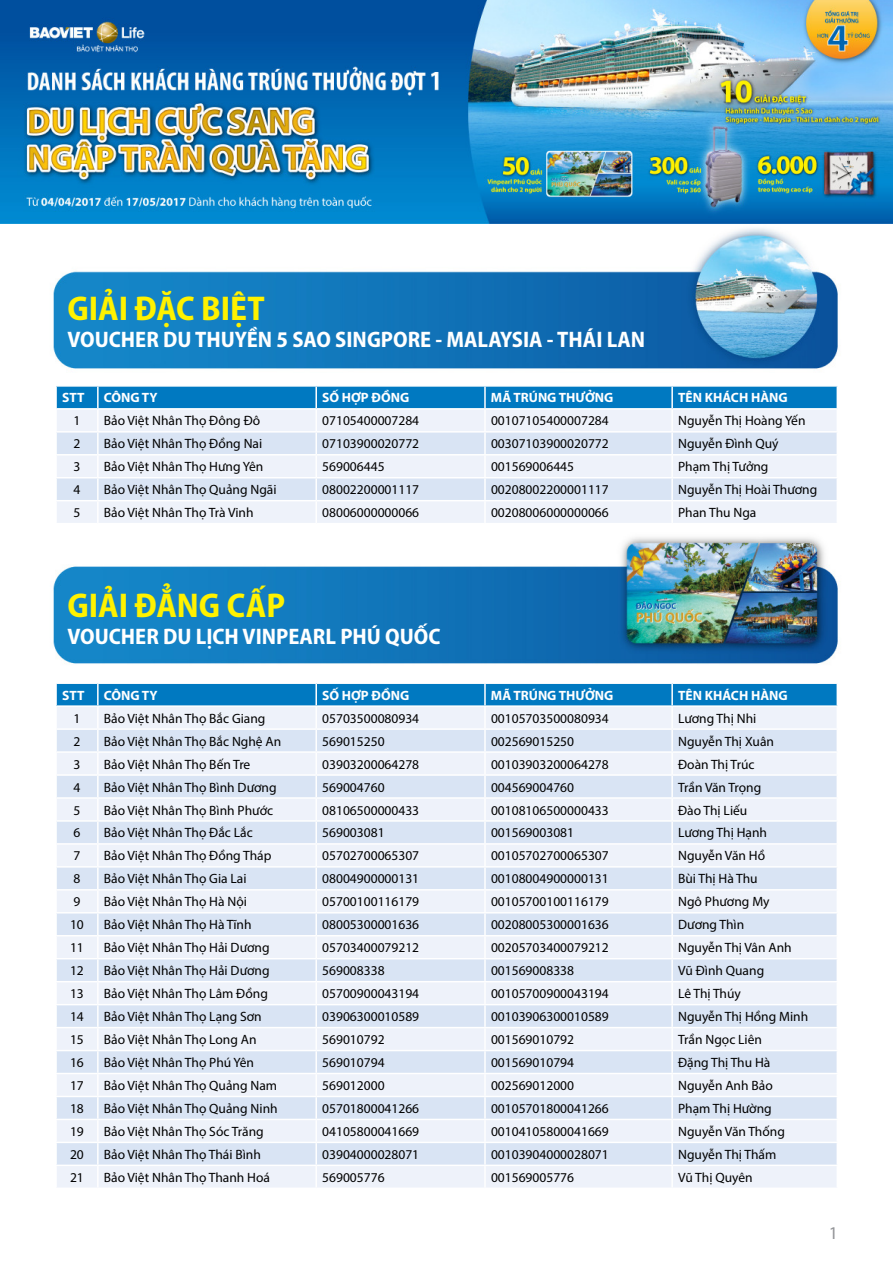
<style>
.page{position:relative;width:893px;height:1263px;background:#fff}
.page>*{position:absolute;margin:0;border:0;box-sizing:border-box;transform-origin:0 0}
.t1{font:700 semi-condensed 34.5px "Myriad Pro";color:#fff200}
.t2{font:700 semi-condensed 22.5px "Myriad Pro";color:#fff}
.t3{font:18px "Myriad Pro";color:#939598}
.t4{font:13.5px "Myriad Pro";color:#000}
.t5{font:700 13.5px "Myriad Pro";color:#fff}
</style>
<div class="page">
<img style="left:53px;top:228px;width:785px;height:141px">
<img style="left:53px;top:537px;width:785px;height:127px">
<svg style="left:56px;top:386px;width:781px;height:137px;background:#c3dbef"></svg>
<hr style="left:672px;top:500px;width:166px;height:1px;background:#fff">
<hr style="left:671px;top:501px;width:2px;height:22px;background:#fff">
<hr style="left:836px;top:501px;width:2px;height:22px;background:#fff">
<svg style="left:56px;top:683px;width:781px;height:504px;background:#dce7f5"></svg>
<hr style="left:672px;top:1165px;width:166px;height:1px;background:#fff">
<hr style="left:671px;top:1166px;width:2px;height:22px;background:#fff">
<hr style="left:836px;top:1166px;width:2px;height:22px;background:#fff">
<img style="left:0;top:0;width:892px;height:224px">
<h1 class="t1" style="left:67px;top:287px;width:199px">GIẢI ĐẶC BIỆT</h1>
<h2 class="t2" style="left:67px;top:325px;width:579px">VOUCHER DU THUYỀN 5 SAO SINGPORE - MALAYSIA - THÁI LAN</h2>
<p class="t5" style="left:62px;top:390px;width:24px">STT</p>
<p class="t5" style="left:104px;top:390px;width:55px">CÔNG TY</p>
<p class="t5" style="left:322px;top:390px;width:88px">SỐ HỢP ĐỒNG</p>
<p class="t5" style="left:491px;top:390px;width:124px">MÃ TRÚNG THƯỞNG</p>
<p class="t5" style="left:678px;top:390px;width:111px">TÊN KHÁCH HÀNG</p>
<p class="t4" style="left:73px;top:413px;width:8px">1</p>
<p class="t4" style="left:104px;top:413px;width:158px">Bảo Việt Nhân Thọ Đông Đô</p>
<p class="t4" style="left:322px;top:413px;width:98px">07105400007284</p>
<p class="t4" style="left:491px;top:413px;width:119px">00107105400007284</p>
<p class="t4" style="left:678px;top:413px;width:129px">Nguyễn Thị Hoàng Yến</p>
<p class="t4" style="left:73px;top:436px;width:8px">2</p>
<p class="t4" style="left:104px;top:436px;width:160px">Bảo Việt Nhân Thọ Đồng Nai</p>
<p class="t4" style="left:322px;top:436px;width:98px">07103900020772</p>
<p class="t4" style="left:491px;top:436px;width:119px">00307103900020772</p>
<p class="t4" style="left:678px;top:436px;width:102px">Nguyễn Đình Quý</p>
<p class="t4" style="left:73px;top:459px;width:8px">3</p>
<p class="t4" style="left:104px;top:459px;width:161px">Bảo Việt Nhân Thọ Hưng Yên</p>
<p class="t4" style="left:322px;top:459px;width:64px">569006445</p>
<p class="t4" style="left:491px;top:459px;width:85px">001569006445</p>
<p class="t4" style="left:678px;top:459px;width:92px">Phạm Thị Tưởng</p>
<p class="t4" style="left:73px;top:482px;width:8px">4</p>
<p class="t4" style="left:104px;top:482px;width:174px">Bảo Việt Nhân Thọ Quảng Ngãi</p>
<p class="t4" style="left:322px;top:482px;width:98px">08002200001117</p>
<p class="t4" style="left:491px;top:482px;width:119px">00208002200001117</p>
<p class="t4" style="left:678px;top:482px;width:141px">Nguyễn Thị Hoài Thương</p>
<p class="t4" style="left:73px;top:505px;width:8px">5</p>
<p class="t4" style="left:104px;top:505px;width:151px">Bảo Việt Nhân Thọ Trà Vinh</p>
<p class="t4" style="left:322px;top:505px;width:98px">08006000000066</p>
<p class="t4" style="left:491px;top:505px;width:119px">00208006000000066</p>
<p class="t4" style="left:678px;top:505px;width:80px">Phan Thu Nga</p>
<h1 class="t1" style="left:67px;top:583px;width:219px">GIẢI ĐẲNG CẤP</h1>
<h2 class="t2" style="left:67px;top:622px;width:374px">VOUCHER DU LỊCH VINPEARL PHÚ QUỐC</h2>
<p class="t5" style="left:62px;top:687px;width:24px">STT</p>
<p class="t5" style="left:104px;top:687px;width:55px">CÔNG TY</p>
<p class="t5" style="left:322px;top:687px;width:88px">SỐ HỢP ĐỒNG</p>
<p class="t5" style="left:491px;top:687px;width:124px">MÃ TRÚNG THƯỞNG</p>
<p class="t5" style="left:678px;top:687px;width:111px">TÊN KHÁCH HÀNG</p>
<p class="t4" style="left:73px;top:711px;width:8px">1</p>
<p class="t4" style="left:104px;top:711px;width:163px">Bảo Việt Nhân Thọ Bắc Giang</p>
<p class="t4" style="left:322px;top:711px;width:98px">05703500080934</p>
<p class="t4" style="left:491px;top:711px;width:119px">00105703500080934</p>
<p class="t4" style="left:678px;top:711px;width:80px">Lương Thị Nhi</p>
<p class="t4" style="left:73px;top:734px;width:8px">2</p>
<p class="t4" style="left:104px;top:734px;width:179px">Bảo Việt Nhân Thọ Bắc Nghệ An</p>
<p class="t4" style="left:322px;top:734px;width:64px">569015250</p>
<p class="t4" style="left:491px;top:734px;width:85px">002569015250</p>
<p class="t4" style="left:678px;top:734px;width:97px">Nguyễn Thị Xuân</p>
<p class="t4" style="left:73px;top:756px;width:8px">3</p>
<p class="t4" style="left:104px;top:756px;width:148px">Bảo Việt Nhân Thọ Bến Tre</p>
<p class="t4" style="left:322px;top:756px;width:98px">03903200064278</p>
<p class="t4" style="left:491px;top:756px;width:119px">00103903200064278</p>
<p class="t4" style="left:678px;top:756px;width:78px">Đoàn Thị Trúc</p>
<p class="t4" style="left:73px;top:779px;width:8px">4</p>
<p class="t4" style="left:104px;top:779px;width:174px">Bảo Việt Nhân Thọ Bình Dương</p>
<p class="t4" style="left:322px;top:779px;width:64px">569004760</p>
<p class="t4" style="left:491px;top:779px;width:85px">004569004760</p>
<p class="t4" style="left:678px;top:779px;width:85px">Trần Văn Trọng</p>
<p class="t4" style="left:73px;top:802px;width:8px">5</p>
<p class="t4" style="left:104px;top:802px;width:171px">Bảo Việt Nhân Thọ Bình Phước</p>
<p class="t4" style="left:322px;top:802px;width:98px">08106500000433</p>
<p class="t4" style="left:491px;top:802px;width:119px">00108106500000433</p>
<p class="t4" style="left:678px;top:802px;width:71px">Đào Thị Liếu</p>
<p class="t4" style="left:73px;top:825px;width:8px">6</p>
<p class="t4" style="left:104px;top:825px;width:150px">Bảo Việt Nhân Thọ Đắc Lắc</p>
<p class="t4" style="left:322px;top:825px;width:64px">569003081</p>
<p class="t4" style="left:491px;top:825px;width:85px">001569003081</p>
<p class="t4" style="left:678px;top:825px;width:90px">Lương Thị Hạnh</p>
<p class="t4" style="left:73px;top:848px;width:8px">7</p>
<p class="t4" style="left:104px;top:848px;width:169px">Bảo Việt Nhân Thọ Đồng Tháp</p>
<p class="t4" style="left:322px;top:848px;width:98px">05702700065307</p>
<p class="t4" style="left:491px;top:848px;width:119px">00105702700065307</p>
<p class="t4" style="left:678px;top:848px;width:88px">Nguyễn Văn Hồ</p>
<p class="t4" style="left:73px;top:871px;width:8px">8</p>
<p class="t4" style="left:104px;top:871px;width:144px">Bảo Việt Nhân Thọ Gia Lai</p>
<p class="t4" style="left:322px;top:871px;width:98px">08004900000131</p>
<p class="t4" style="left:491px;top:871px;width:119px">00108004900000131</p>
<p class="t4" style="left:678px;top:871px;width:81px">Bùi Thị Hà Thu</p>
<p class="t4" style="left:73px;top:894px;width:8px">9</p>
<p class="t4" style="left:104px;top:894px;width:145px">Bảo Việt Nhân Thọ Hà Nội</p>
<p class="t4" style="left:322px;top:894px;width:98px">05700100116179</p>
<p class="t4" style="left:491px;top:894px;width:119px">00105700100116179</p>
<p class="t4" style="left:678px;top:894px;width:93px">Ngô Phương My</p>
<p class="t4" style="left:70px;top:917px;width:15px">10</p>
<p class="t4" style="left:104px;top:917px;width:149px">Bảo Việt Nhân Thọ Hà Tĩnh</p>
<p class="t4" style="left:322px;top:917px;width:98px">08005300001636</p>
<p class="t4" style="left:491px;top:917px;width:119px">00208005300001636</p>
<p class="t4" style="left:678px;top:917px;width:68px">Dương Thìn</p>
<p class="t4" style="left:70px;top:940px;width:15px">11</p>
<p class="t4" style="left:104px;top:940px;width:167px">Bảo Việt Nhân Thọ Hải Dương</p>
<p class="t4" style="left:322px;top:940px;width:98px">05703400079212</p>
<p class="t4" style="left:491px;top:940px;width:119px">00205703400079212</p>
<p class="t4" style="left:678px;top:940px;width:115px">Nguyễn Thị Vân Anh</p>
<p class="t4" style="left:70px;top:963px;width:15px">12</p>
<p class="t4" style="left:104px;top:963px;width:167px">Bảo Việt Nhân Thọ Hải Dương</p>
<p class="t4" style="left:322px;top:963px;width:64px">569008338</p>
<p class="t4" style="left:491px;top:963px;width:85px">001569008338</p>
<p class="t4" style="left:678px;top:963px;width:87px">Vũ Đình Quang</p>
<p class="t4" style="left:70px;top:986px;width:15px">13</p>
<p class="t4" style="left:104px;top:986px;width:165px">Bảo Việt Nhân Thọ Lâm Đồng</p>
<p class="t4" style="left:322px;top:986px;width:98px">05700900043194</p>
<p class="t4" style="left:491px;top:986px;width:119px">00105700900043194</p>
<p class="t4" style="left:678px;top:986px;width:64px">Lê Thị Thúy</p>
<p class="t4" style="left:70px;top:1009px;width:15px">14</p>
<p class="t4" style="left:104px;top:1009px;width:159px">Bảo Việt Nhân Thọ Lạng Sơn</p>
<p class="t4" style="left:322px;top:1009px;width:98px">03906300010589</p>
<p class="t4" style="left:491px;top:1009px;width:119px">00103906300010589</p>
<p class="t4" style="left:678px;top:1009px;width:132px">Nguyễn Thị Hồng Minh</p>
<p class="t4" style="left:70px;top:1032px;width:15px">15</p>
<p class="t4" style="left:104px;top:1032px;width:154px">Bảo Việt Nhân Thọ Long An</p>
<p class="t4" style="left:322px;top:1032px;width:64px">569010792</p>
<p class="t4" style="left:491px;top:1032px;width:85px">001569010792</p>
<p class="t4" style="left:678px;top:1032px;width:85px">Trần Ngọc Liên</p>
<p class="t4" style="left:70px;top:1055px;width:15px">16</p>
<p class="t4" style="left:104px;top:1055px;width:152px">Bảo Việt Nhân Thọ Phú Yên</p>
<p class="t4" style="left:322px;top:1055px;width:64px">569010794</p>
<p class="t4" style="left:491px;top:1055px;width:85px">001569010794</p>
<p class="t4" style="left:678px;top:1055px;width:94px">Đặng Thị Thu Hà</p>
<p class="t4" style="left:70px;top:1078px;width:15px">17</p>
<p class="t4" style="left:104px;top:1078px;width:175px">Bảo Việt Nhân Thọ Quảng Nam</p>
<p class="t4" style="left:322px;top:1078px;width:64px">569012000</p>
<p class="t4" style="left:491px;top:1078px;width:85px">002569012000</p>
<p class="t4" style="left:678px;top:1078px;width:96px">Nguyễn Anh Bảo</p>
<p class="t4" style="left:70px;top:1101px;width:15px">18</p>
<p class="t4" style="left:104px;top:1101px;width:175px">Bảo Việt Nhân Thọ Quảng Ninh</p>
<p class="t4" style="left:322px;top:1101px;width:98px">05701800041266</p>
<p class="t4" style="left:491px;top:1101px;width:119px">00105701800041266</p>
<p class="t4" style="left:678px;top:1101px;width:95px">Phạm Thị Hường</p>
<p class="t4" style="left:70px;top:1124px;width:15px">19</p>
<p class="t4" style="left:104px;top:1124px;width:161px">Bảo Việt Nhân Thọ Sóc Trăng</p>
<p class="t4" style="left:322px;top:1124px;width:98px">04105800041669</p>
<p class="t4" style="left:491px;top:1124px;width:119px">00104105800041669</p>
<p class="t4" style="left:678px;top:1124px;width:108px">Nguyễn Văn Thống</p>
<p class="t4" style="left:70px;top:1147px;width:15px">20</p>
<p class="t4" style="left:104px;top:1147px;width:158px">Bảo Việt Nhân Thọ Thái Bình</p>
<p class="t4" style="left:322px;top:1147px;width:98px">03904000028071</p>
<p class="t4" style="left:491px;top:1147px;width:119px">00103904000028071</p>
<p class="t4" style="left:678px;top:1147px;width:100px">Nguyễn Thị Thấm</p>
<p class="t4" style="left:70px;top:1170px;width:15px">21</p>
<p class="t4" style="left:104px;top:1170px;width:168px">Bảo Việt Nhân Thọ Thanh Hoá</p>
<p class="t4" style="left:322px;top:1170px;width:64px">569005776</p>
<p class="t4" style="left:491px;top:1170px;width:85px">001569005776</p>
<p class="t4" style="left:678px;top:1170px;width:76px">Vũ Thị Quyên</p>
<h3 class="t3" style="left:828px;top:1222px;width:11px">1</h3>
</div>
